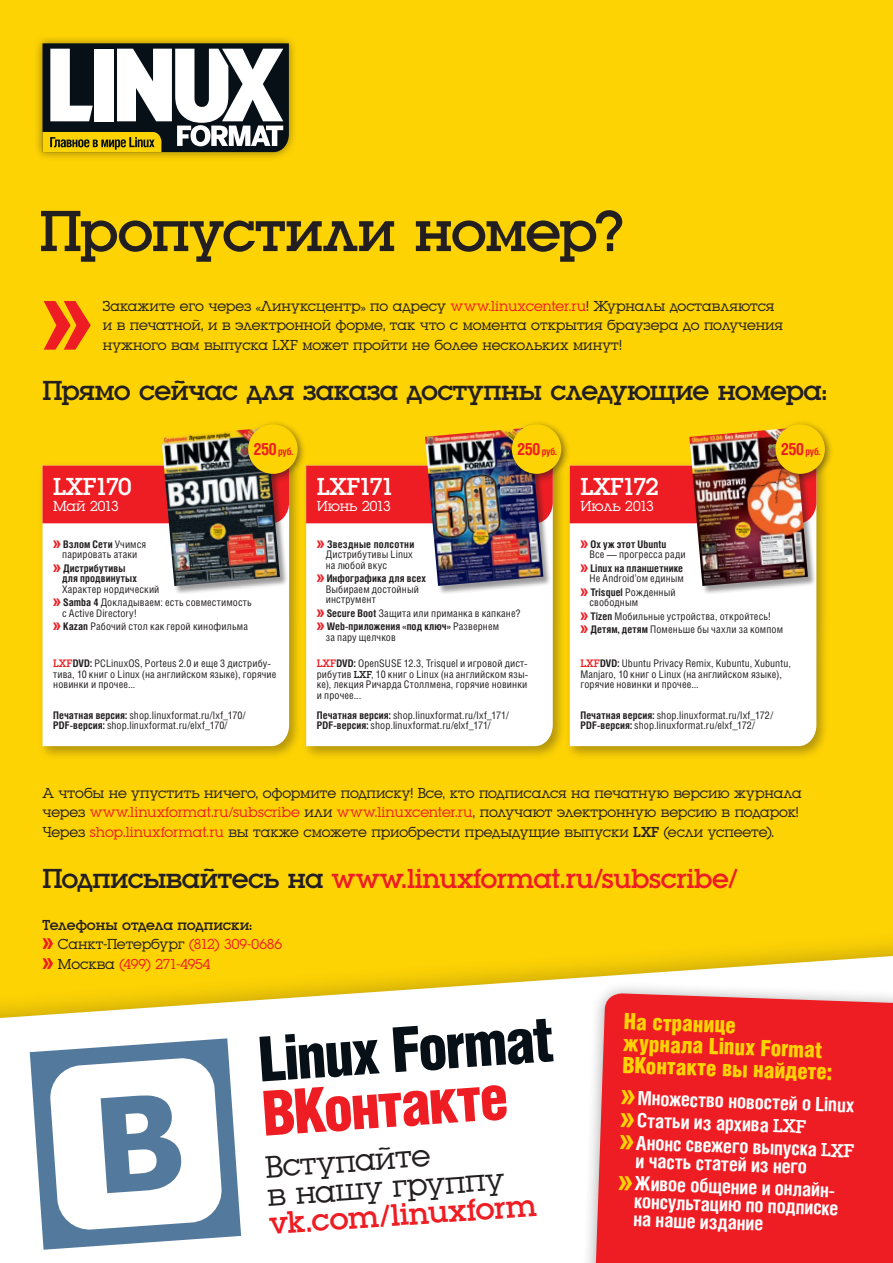
<style>
.page{position:relative;width:893px;height:1263px;background:#fed304}
.page>*{position:absolute;margin:0;border:0;box-sizing:border-box;transform-origin:0 0}
.t1{font:67.5px "LXF";color:#ee1d23}
.Title{font:900 62.25px/54.3px "Helios Cond";color:#071017}
.Title-2{font:60px "Luga";letter-spacing:-.025em;color:#231f20}
.Text{font:32.25px/28.5px "Luga";color:#231f20}
.Text_Large{font:28.5px "Luga";letter-spacing:-.015em;color:#ee1d23}
.Text_Large-2{font:28.5px "Luga";letter-spacing:-.02em;color:#231f20}
.Head_No{font:25.5px "Luga";letter-spacing:-.045em;color:#fff}
.Text-2{font:900 22.5px/21.8px "Helios Cond";color:#fed304}
.Text-3{font:700 19.5px/18px "Helios Cond";color:#fff}
.Text-4{font:15px/19.5px "Luga";color:#231f20}
.Text-5{font:15px "Luga";letter-spacing:-.01em;color:#231f20}
.Head_Month{font:15px "Luga";letter-spacing:-.015em;color:#fff}
.Text-6{font:15px "Luga";letter-spacing:-.01em;color:#ee1d23}
.List{font:10.5px/10.5px "Helios Cond";letter-spacing:.015em;color:#231f20}
.Small{font:10.5px/10.5px "Helios Cond";letter-spacing:.01em;color:#231f20}
.Small_Bold{font:10.5px "Helios Cond";letter-spacing:.005em;color:#231f20}
.List-2{font:700 10.5px/10.5px "Helios Cond";letter-spacing:.01em;color:#231f20}
.Price{font:700 10.05px "Helios Cond";letter-spacing:-.02em;color:#ee1d23}
.s1{color:#ee1d23}
.s2{font-size:16.8px}
.s3{font-family:"LXF";color:#ee1d23}
.s4{font-weight:700}
.s5{font-family:"LXF";font-weight:400;color:#ee1d23}
.s6{font-weight:400}
.s7{font-family:"Luga";font-size:11.25px;color:#ee1d23}
.s8{font-family:"Luga"}
.s9{font-style:inherit}
.s10{color:#231f20}
.s11{font-family:"LXF"}
.s12{font-family:"LXF";font-weight:400;color:#fed304}
.s13{font-family:"Luga";font-weight:400}
</style>
<div class="page">
<svg style="left:0;top:956px;width:893px;height:307px;background:#fcf4cd"></svg>
<div style="left:38px;top:461px;width:265px;height:299px;background:#231f20;opacity:.35"></div>
<div style="left:43px;top:523px;width:246px;height:223px;background:#fff"></div>
<div style="left:565px;top:461px;width:265px;height:299px;background:#231f20;opacity:.35"></div>
<div style="left:570px;top:523px;width:246px;height:223px;background:#fff"></div>
<div style="left:301px;top:461px;width:265px;height:299px;background:#231f20;opacity:.35"></div>
<div style="left:306px;top:523px;width:247px;height:223px;background:#fff"></div>
<div style="left:570px;top:466px;width:119px;height:57px;background:#ee1d23"></div>
<div style="left:43px;top:466px;width:246px;height:57px;background:#ee1d23"></div>
<div style="left:306px;top:466px;width:247px;height:57px;background:#ee1d23"></div>
<div style="left:689px;top:427px;width:127px;height:167px;background:#231f20;opacity:.45"></div>
<img style="left:689px;top:428px;width:119px;height:158px">
<div style="left:161px;top:427px;width:127px;height:167px;background:#231f20;opacity:.45"></div>
<img style="left:161px;top:428px;width:119px;height:158px">
<div style="left:425px;top:427px;width:127px;height:167px;background:#231f20;opacity:.45"></div>
<img style="left:425px;top:427px;width:118px;height:159px">
<div style="left:507px;top:419px;width:64px;height:64px;background:#231f20;opacity:.6"></div>
<div style="left:512px;top:424px;width:49px;height:50px;background:#fed304;border-radius:50%"></div>
<div style="left:771px;top:419px;width:63px;height:64px;background:#231f20;opacity:.6"></div>
<div style="left:775px;top:424px;width:50px;height:50px;background:#fed304;border-radius:50%"></div>
<div style="left:243px;top:419px;width:64px;height:64px;background:#231f20;opacity:.6"></div>
<div style="left:248px;top:424px;width:50px;height:50px;background:#fed304;border-radius:50%"></div>
<div style="left:33px;top:34px;width:265px;height:127px;background:#231f20;opacity:.5"></div>
<svg style="left:43px;top:43px;width:246px;height:109px;background:#919186"></svg>
<div style="left:580px;top:981px;width:313px;height:282px;background:#231f20;opacity:.4"></div>
<svg style="left:593px;top:993px;width:300px;height:270px;background:#ee2e33"></svg>
<svg style="left:30px;top:1038px;width:211px;height:212px;background:#b7c7d6"></svg>
<p class="Title-2" style="left:40px;top:202px;width:586px">Пропустили номер?</p>
<p class="t1" style="left:43px;top:287px;width:51px">»</p>
<p class="Text-4" style="left:103px;top:296px;width:682px">Закажите его через «Линуксцентр» по адресу <span class="s1">www.linuxcenter.ru</span>! Журналы доставляются и в печатной, и в электронной форме, так что с момента открытия браузера до получения нужного вам выпуска LXF может пройти не более нескольких минут!</p>
<p class="Text_Large-2" style="left:43px;top:376px;width:786px">Прямо сейчас для заказа доступны следующие номера:</p>
<p class="Price" style="left:254px;top:445px;width:40px"><span class="s2">250</span> руб.</p>
<p class="Price" style="left:517px;top:445px;width:40px"><span class="s2">250</span> руб.</p>
<p class="Price" style="left:781px;top:445px;width:40px"><span class="s2">250</span> руб.</p>
<p class="Head_No" style="left:53px;top:474px;width:80px">LXF170</p>
<p class="Head_Month" style="left:53px;top:499px;width:67px">Май 2013</p>
<p class="List" style="left:53px;top:538px;width:95px;text-align:center"><span class="s3">»</span> <span class="s4">Взлом Сети</span> Учимся парировать атаки</p>
<p class="List-2" style="left:62px;top:562px;width:99px;text-indent:-9px"><span class="s5">»</span> Дистрибутивы<br>для продвинутых<br><span class="s6">Характер нордический</span></p>
<p class="List" style="left:62px;top:597px;width:191px;text-indent:-9px"><span class="s3">»</span> <span class="s4">Samba 4</span> Докладываем: есть совместимость с Active Directory!</p>
<p class="List" style="left:53px;top:621px;width:196px"><span class="s3">»</span> <span class="s4">Kazan</span> Рабочий стол как герой кинофильма</p>
<p class="Head_No" style="left:317px;top:474px;width:79px">LXF171</p>
<p class="Head_Month" style="left:317px;top:499px;width:75px">Июнь 2013</p>
<p class="List" style="left:326px;top:538px;width:90px;text-indent:-9px"><span class="s3">»</span> <span class="s4">Звездные полсотни<br></span>Дистрибутивы Linux на любой вкус</p>
<p class="List" style="left:326px;top:573px;width:102px;text-indent:-9px"><span class="s3">»</span> <span class="s4">Инфографика для всех<br></span>Выбираем достойный инструмент</p>
<p class="List" style="left:317px;top:607px;width:205px"><span class="s3">»</span> <span class="s4">Secure Boot</span> Защита или приманка в капкане?</p>
<p class="List-2" style="left:326px;top:621px;width:175px;text-indent:-9px"><span class="s5">»</span> Web-приложения «под ключ» <span class="s6">Развернем за пару щелчков</span></p>
<p class="Small" style="left:53px;top:658px;width:225px"><span class="s7">LXF</span><span class="s4">DVD:</span> PCLinuxOS, Porteus 2.0 и еще 3 дистрибу&shy;тива, 10 книг о Linux (на английском языке), горячие новинки и прочее...</p>
<p class="Small" style="left:317px;top:658px;width:212px;text-align:justify"><span class="s7">LXF</span><span class="s4">DVD:</span> OpenSUSE 12.3, Trisquel и игровой дист&shy;рибутив <span class="s8">LXF</span>, 10 книг о Linux (на английском язы&shy;ке), лекция Ричарда Столлмена, горячие новинки и прочее...</p>
<p class="Small_Bold" style="left:53px;top:708px;width:194px"><span class="s4">Печатная версия:</span> shop.linuxformat.ru/lxf_170/</p>
<p class="Small_Bold" style="left:53px;top:719px;width:176px"><span class="s4">PDF-версия:</span> shop.linuxformat.ru/elxf_170/</p>
<p class="Small_Bold" style="left:317px;top:708px;width:194px"><span class="s4">Печатная версия:</span> shop.linuxformat.ru/lxf_171/</p>
<p class="Small_Bold" style="left:317px;top:719px;width:175px"><span class="s4">PDF-версия:</span> shop.linuxformat.ru/elxf_171/</p>
<p class="Head_No" style="left:580px;top:474px;width:80px">LXF172</p>
<p class="Head_Month" style="left:580px;top:499px;width:75px">Июль 2013</p>
<p class="List" style="left:589px;top:538px;width:98px;text-indent:-9px"><span class="s3">»</span> <span class="s4">Ох уж этот Ubuntu<br></span>Все — прогресса ради</p>
<p class="List-2" style="left:580px;top:562px;width:105px;text-align:right"><span class="s5">»</span> Linux на планшетнике<br><span class="s6">Не Android’ом единым</span></p>
<p class="List" style="left:589px;top:586px;width:88px;text-indent:-9px"><span class="s3">»</span> <span class="s4">Trisquel</span> Рожденный свободным</p>
<p class="List" style="left:580px;top:610px;width:192px"><span class="s3">»</span> <span class="s4">Tizen</span> Мобильные устройства, откройтесь!</p>
<p class="List" style="left:580px;top:624px;width:204px"><span class="s3">»</span> <span class="s4">Детям, детям</span> Поменьше бы чахли за компом</p>
<p class="Small" style="left:580px;top:658px;width:212px"><span class="s7">LXF</span><span class="s4">DVD:</span> Ubuntu Privacy Remix, Kubuntu, Xubuntu,<br>Manjaro, 10 книг о Linux (на английском языке), горячие новинки и прочее...</p>
<p class="Small_Bold" style="left:580px;top:708px;width:194px"><span class="s4">Печатная версия:</span> shop.linuxformat.ru/lxf_172/</p>
<p class="Small_Bold" style="left:580px;top:719px;width:176px"><span class="s4">PDF-версия:</span> shop.linuxformat.ru/elxf_172/</p>
<p class="Text-4" style="left:43px;top:783px;width:761px">А чтобы не упустить ничего, оформите подписку! Все, кто подписался на печатную версию журнала через <span class="s1">www.linuxformat.ru/subscribe</span> или <span class="s1">www.linuxcenter.ru</span>, получают электронную версию в подарок!<br>Через <span class="s1">shop.linuxformat.ru</span> вы также сможете приобрести предыдущие выпуски <span class="s9">LXF</span> (если успеете).</p>
<p class="Text_Large" style="left:43px;top:864px;width:697px"><span class="s10">Подписывайтесь на</span> www.linuxformat.ru/subscribe/</p>
<p class="Text-5" style="left:43px;top:917px;width:211px">Телефоны отдела подписки:</p>
<p class="Text-4" style="left:43px;top:935px;width:241px"><span class="s3">»</span> Санкт-Петербург <span class="s1">(812) 309-0686</span></p>
<p class="Text-6" style="left:43px;top:957px;width:170px"><span class="s11">»</span> <span class="s10">Москва</span> (499) 271-4954</p>
<p class="Title" style="left:256px;top:1031px;width:297px;rotate:-4deg">Linux Format<br><span class="s1">ВКонтакте</span></p>
<p class="Text-2" style="left:624px;top:1010px;width:212px;rotate:2deg">На странице<br>журнала Linux Format<br>ВКонтакте вы найдете:</p>
<p class="Text-3" style="left:622px;top:1088px;width:235px;rotate:2deg"><span class="s12">»</span>Множество новостей о Linux</p>
<p class="Text-3" style="left:621px;top:1110px;width:187px;rotate:2deg"><span class="s12">»</span>Статьи из архива <span class="s13">LXF</span></p>
<p class="Text-3" style="left:636px;top:1133px;width:220px;text-indent:-17px;rotate:2deg"><span class="s12">»</span>Анонс свежего выпуска <span class="s13">LXF </span>и часть статей из него</p>
<p class="Text-3" style="left:635px;top:1174px;width:206px;text-indent:-16px;rotate:2deg"><span class="s12">»</span>Живое общение и онлайн&shy;консультацию по подписке на наше издание</p>
<p class="Text" style="left:264px;top:1153px;width:270px;rotate:-4deg">Вступайте<br>в нашу группу <span class="s1">vk.com/linuxform</span></p>
</div>
